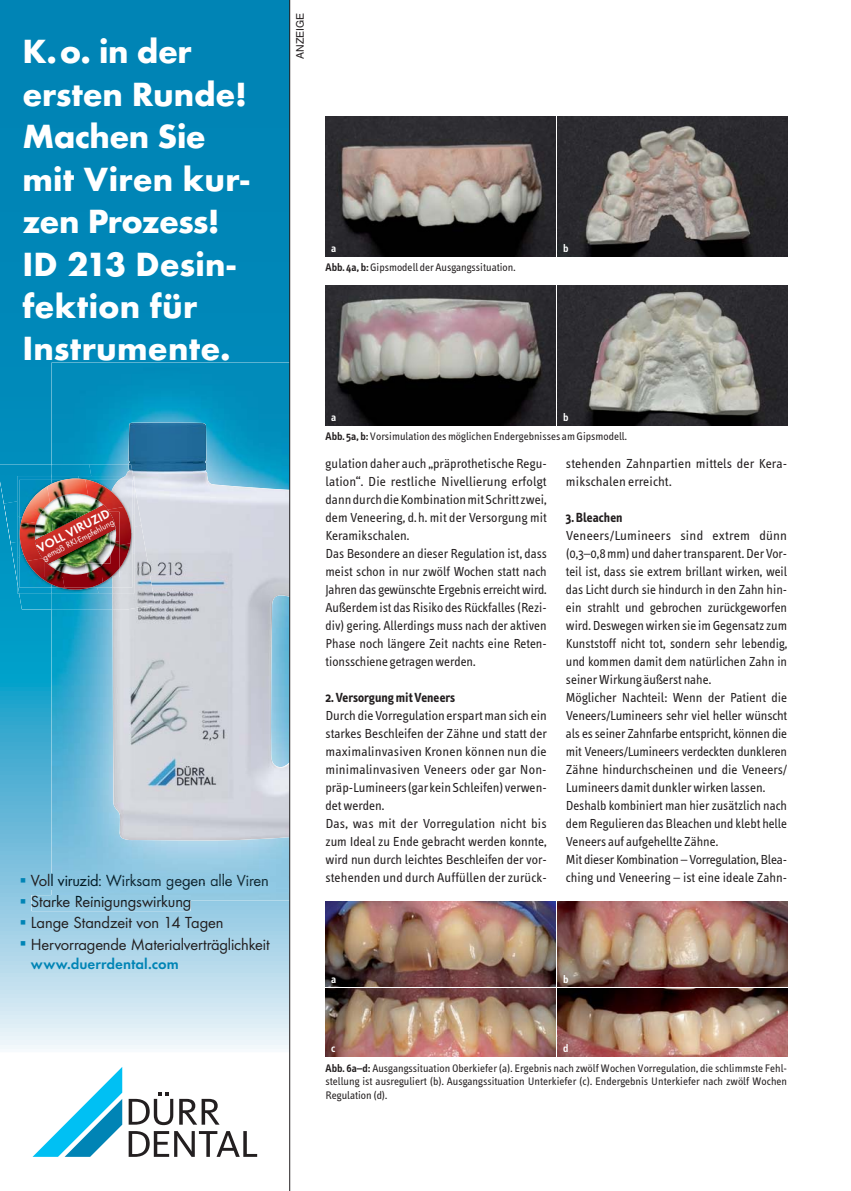
<style>
.page{position:relative;width:851px;height:1191px;background:#fff}
.page>*{position:absolute;margin:0;border:0;box-sizing:border-box;transform-origin:0 0}
.t1{font:700 34.8px/42.5px "Futura TOT";color:#fff}
.t2{font:16.65px "Futura TOT Boo";letter-spacing:-.01em;color:#231f20}
.t3{font:16.65px "Futura TOT Boo";letter-spacing:-.01em;color:#152b36}
.t4{font:16.65px "Futura TOT Boo";letter-spacing:-.005em;color:#021822}
.t5{font:15.15px "Futura TOT Dem";letter-spacing:.005em;color:#0084b5}
.t6{font:13.5px/18px "Info Text";color:#231f20}
.t7{font:700 13.5px "Info Text";color:#231f20}
.t8{font:12.75px "Futura TOT Dem";color:#fff}
.t9{font:11.25px/19.6px "Info Text";color:#231f20}
.t10{font:600 11.25px "Info Text";color:#fff}
.t11{font:10.5px "Helvetica";color:#231f20}
.t12{font:8.85px "Futura TOT Boo";color:#fff}
.s1{color:#0084b5}
.s2{color:#231f20}
.s3{color:#001722}
.s4{color:#001822}
.s5{color:#001923}
.s6{color:#021c27}
.s7{color:#041c27}
.s8{color:#08212c}
.s9{color:#142b36}
.s10{color:#122933}
.s11{color:#132a35}
.s12{color:#192f3a}
.s13{color:#213843}
.s14{color:#182f3a}
.s15{color:#172e38}
.s16{color:#011822}
.s17{color:#041923}
.s18{color:#031923}
.s19{color:#051a24}
.s20{font-weight:600}
.s21{font-weight:600;color:#fff}
</style>
<div class="page">
<svg style="left:0;top:0;width:289px;height:1049px;background:#359fc6"></svg>
<div style="left:31px;top:874px;width:20px;height:16px;background:#87c4e0"></div>
<div style="left:32px;top:895px;width:158px;height:16px;background:#95cae4"></div>
<svg style="left:33px;top:1067px;width:89px;height:89px"></svg>
<svg style="left:129px;top:1131px;width:128px;height:25px"></svg>
<svg style="left:179px;top:1098px;width:40px;height:26px"></svg>
<svg style="left:129px;top:1092px;width:44px;height:33px"></svg>
<img style="left:51px;top:363px;width:238px;height:537px">
<div style="left:51px;top:874px;width:217px;height:16px;background:#8fc8e2"></div>
<img style="left:51px;top:895px;width:139px;height:5px">
<img style="left:112px;top:422px;width:177px;height:418px">
<img style="left:19px;top:593px;width:93px;height:16px">
<img style="left:135px;top:486px;width:6px;height:39px">
<img style="left:135px;top:525px;width:13px;height:40px">
<img style="left:112px;top:565px;width:43px;height:44px">
<img style="left:0;top:464px;width:51px;height:39px">
<img style="left:4px;top:501px;width:13px;height:42px">
<img style="left:10px;top:541px;width:7px;height:41px">
<img style="left:51px;top:464px;width:38px;height:12px">
<img style="left:89px;top:464px;width:36px;height:12px">
<svg style="left:125px;top:464px;width:10px;height:12px"></svg>
<img style="left:17px;top:476px;width:34px;height:40px">
<img style="left:17px;top:516px;width:2px;height:36px">
<img style="left:17px;top:552px;width:34px;height:41px">
<img style="left:51px;top:476px;width:27px;height:4px">
<img style="left:78px;top:476px;width:34px;height:4px">
<img style="left:51px;top:587px;width:46px;height:6px">
<img style="left:97px;top:587px;width:15px;height:6px">
<img style="left:112px;top:476px;width:23px;height:38px">
<img style="left:132px;top:514px;width:3px;height:39px">
<img style="left:112px;top:553px;width:23px;height:40px">
<img style="left:63px;top:478px;width:25px;height:2px">
<img style="left:60px;top:587px;width:31px;height:2px">
<img style="left:129px;top:480px;width:3px;height:52px">
<img style="left:119px;top:532px;width:13px;height:55px">
<img style="left:19px;top:480px;width:27px;height:36px">
<img style="left:19px;top:516px;width:1px;height:33px">
<img style="left:19px;top:549px;width:3px;height:38px">
<img style="left:20px;top:482px;width:26px;height:38px">
<img style="left:46px;top:480px;width:39px;height:25px">
<img style="left:85px;top:480px;width:44px;height:26px">
<img style="left:20px;top:520px;width:15px;height:42px">
<img style="left:119px;top:506px;width:12px;height:37px">
<img style="left:22px;top:555px;width:13px;height:32px">
<img style="left:119px;top:543px;width:12px;height:42px">
<img style="left:35px;top:505px;width:84px;height:82px">
<hr style="left:289px;top:0;width:1px;height:1190px;background:#231f20">
<img style="left:325px;top:285px;width:230px;height:140px">
<img style="left:557px;top:285px;width:230px;height:140px">
<img style="left:325px;top:901px;width:230px;height:85px">
<img style="left:557px;top:901px;width:230px;height:85px">
<img style="left:325px;top:988px;width:230px;height:68px">
<img style="left:557px;top:988px;width:230px;height:68px">
<img style="left:325px;top:117px;width:230px;height:140px">
<img style="left:557px;top:117px;width:230px;height:140px">
<h1 class="t1" style="left:22px;top:30px;width:228px">K. o. in der ersten Runde!<br>Machen Sie mit Viren kur&shy;zen Prozess!<br>ID 213 Desin&shy;fektion für<br>Instrumente.</h1>
<p class="t8" style="left:34px;top:542px;width:82px;rotate:-27deg">VOLL VIRUZID</p>
<p class="t12" style="left:41px;top:554px;width:81px;rotate:-27deg">gemäß RKI-Empfehlung</p>
<p class="t3" style="left:20px;top:873px;width:250px"><span class="s1">▪</span> <span class="s2">Vol</span><span class="s3">l</span> <span class="s4">vir</span><span class="s5">uz</span><span class="s6">id</span><span class="s7">:</span> <span class="s8">Wi</span><span class="s9">rk</span><span class="s10">sa</span><span class="s11">m</span> gegen <span class="s12">al</span><span class="s13">l</span><span class="s14">e V</span><span class="s15">ir</span><span class="s10">en</span></p>
<p class="t2" style="left:218px;top:873px;width:8px">ll</p>
<p class="t4" style="left:20px;top:894px;width:173px"><span class="s1">▪</span> <span class="s2">Sta</span>r<span class="s16">ke Rei</span>nigung<span class="s17">sw</span><span class="s18">ir</span><span class="s19">ku</span><span class="s17">ng</span></p>
<p class="t2" style="left:20px;top:915px;width:205px"><span class="s1">▪</span> Lange Standzeit von 14 Tagen</p>
<p class="t2" style="left:20px;top:936px;width:251px"><span class="s1">▪</span> Hervorragende Materialverträglichkeit</p>
<p class="t5" style="left:31px;top:955px;width:149px">www.duerrdental.com</p>
<p class="t11" style="left:296px;top:59px;width:48px;rotate:-90deg">ANZEIGE</p>
<p class="t10" style="left:331px;top:244px;width:7px">a</p>
<p class="t10" style="left:563px;top:244px;width:7px">b</p>
<p class="t9" style="left:325px;top:259px;width:191px"><span class="s20">Abb. 4a, b:</span>Gipsmodell der Ausgangssituation.</p>
<p class="t10" style="left:331px;top:412px;width:7px">a</p>
<p class="t10" style="left:563px;top:412px;width:7px">b</p>
<p class="t9" style="left:325px;top:427px;width:303px"><span class="s20">Abb. 5a, b:</span> Vorsimulation des möglichen Endergebnisses am Gipsmodell.</p>
<p class="t6" style="left:325px;top:456px;width:223px">gulation daher auch „präprothetische Regu&shy;lation“. Die restliche Nivellierung erfolgt dann durch die Kombination mit Schritt zwei, dem Veneering, d.h. mit der Versorgung mit Keramikschalen.<br>Das Besondere an dieser Regulation ist, dass meist schon in nur zwölf Wochen statt nach Jahren das gewünschte Ergebnis erreicht wird.<br>Außerdem ist das Risiko des Rückfalles (Rezi&shy;div) gering. Allerdings muss nach der aktiven Phase noch längere Zeit nachts eine Reten&shy;tionsschiene getragen werden.</p>
<p class="t7" style="left:325px;top:693px;width:131px">2. Versorgung mit Veneers</p>
<p class="t6" style="left:325px;top:708px;width:223px">Durch die Vorregulation erspart man sich ein starkes Beschleifen der Zähne und statt der maximalinvasiven Kronen können nun die minimalinvasiven Veneers oder gar Non&shy;präp-Lumineers (gar kein Schleifen) verwen&shy;det werden.<br>Das, was mit der Vorregulation nicht bis zum Ideal zu Ende gebracht werden konnte, wird nun durch leichtes Beschleifen der vor&shy;stehenden und durch Auffüllen der zurück -</p>
<p class="t6" style="left:566px;top:456px;width:223px">stehenden Zahnpartien mittels der Kera&shy;mikschalen erreicht.</p>
<p class="t7" style="left:566px;top:513px;width:58px">3. Bleachen</p>
<p class="t6" style="left:566px;top:528px;width:223px">Veneers/Lumineers sind extrem dünn (0,3–0,8mm) und daher transparent. Der Vor&shy;teil ist, dass sie extrem brillant wirken, weil das Licht durch sie hindurch in den Zahn hin&shy;ein strahlt und gebrochen zurückgeworfen wird. Deswegen wirken sie im Gegensatz zum Kunststoff nicht tot, sondern sehr lebendig, und kommen damit dem natürlichen Zahn in seiner Wirkung äußerst nahe.<br>Möglicher Nachteil: Wenn der Patient die Veneers/Lumineers sehr viel heller wünscht als es seiner Zahnfarbe entspricht, können die mit Veneers/Lumineers verdeckten dunkleren Zähne hindurchscheinen und die Veneers/ Lumineers damit dunkler wirken lassen.<br>Deshalb kombiniert man hier zusätzlich nach dem Regulieren das Bleachen und klebt helle Veneers auf aufgehellte Zähne.<br>Mit dieser Kombination – Vorregulation, Blea - ching und Veneering – ist eine ideale Zahn-</p>
<p class="t10" style="left:331px;top:974px;width:7px">a</p>
<p class="t10" style="left:563px;top:974px;width:7px">b</p>
<p class="t9" style="left:325px;top:1039px;width:463px;text-indent:237px"><span class="s21">d<br></span><span class="s20">Abb. 6a–d:</span> Ausgangssituation Oberkiefer (a). Ergebnis nach zwölf Wochen Vorregulation, die schlimmste Fehl-</p>
<p class="t9" style="left:325px;top:1075px;width:463px;line-height:13.5px">stellung ist ausreguliert (b). Ausgangssituation Unterkiefer (c). Endergebnis Unterkiefer nach zwölf Wochen<br>Regulation (d).</p>
<p class="t10" style="left:331px;top:1043px;width:6px">c</p>
</div>
